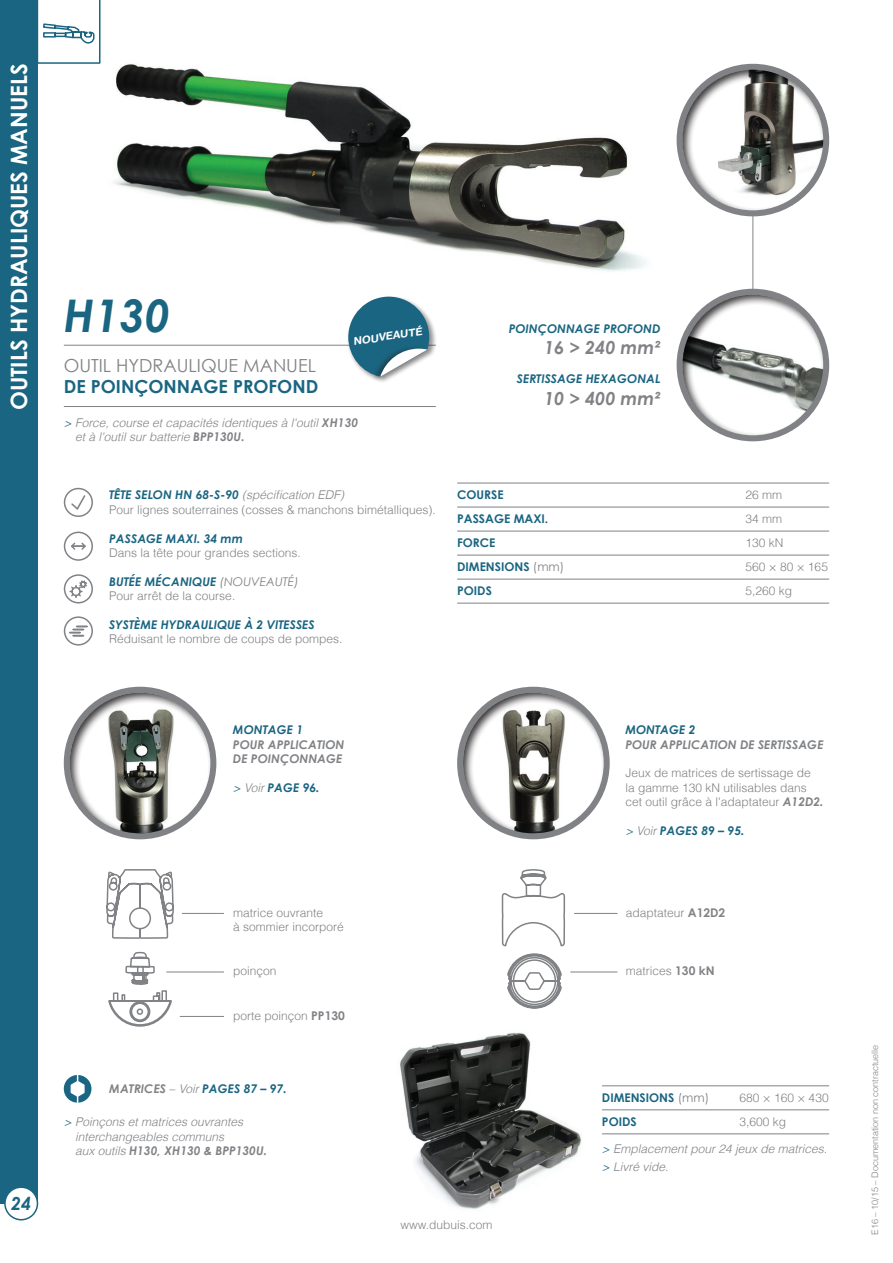
<style>
.page{position:relative;width:893px;height:1263px;background:#fff}
.page>*{position:absolute;margin:0;border:0;box-sizing:border-box;transform-origin:0 0}
.t1{font:italic 700 45px "Century Gothic";color:#1a6581}
.t2{font:700 22.5px "Century Gothic";color:#fff}
.t3{font:18px "Century Gothic";color:#808285}
.t4{font:700 18px "Century Gothic";color:#1a6581}
.t5{font:italic 700 18px "Century Gothic";color:#808285}
.t6{font:italic 700 18px "Century Gothic";color:#1a6581}
.t7{font:300 12px/24px "Helvetica LT";color:#808285}
.t8{font:italic 700 12px "Century Gothic";color:#1a6581}
.t9{font:italic 300 12px/14.4px "Helvetica LT";color:#808285}
.t10{font:italic 700 12px/14.4px "Century Gothic";color:#808285}
.t11{font:700 12px/24px "Century Gothic";color:#1a6581}
.t12{font:italic 700 10.5px "Helvetica Rounded LT";color:#fff}
.t13{font:300 9px "Helvetica LT";color:#808285}
.s1{color:#1a6581}
.s2{font-family:"Century Gothic";font-weight:700}
.s3{font-family:"Helvetica LT";font-weight:300;color:#808285}
.s4{font-weight:400;color:#808285}
.s5{font-style:italic}
.s6{font-family:"Helvetica LT";font-weight:300}
.s7{font-family:"Century Gothic";font-weight:700;font-style:italic}
.s8{color:#808285}
.s9{font-family:"Helvetica LT";font-weight:300;font-style:normal;color:#808285}
</style>
<div class="page">
<div style="left:0;top:0;width:38px;height:1203px;background:#1a6581"></div>
<div style="left:5px;top:1187px;width:32px;height:33px;background:#fff;border-radius:50%"></div>
<div style="left:4px;top:1186px;width:34px;height:34px;border:2px solid #1a6581;border-radius:50%"></div>
<img style="left:100px;top:61px;width:580px;height:210px">
<hr style="left:64px;top:345px;width:371px;height:1px;background:#808285">
<hr style="left:64px;top:406px;width:371px;height:1px;background:#808285">
<hr style="left:457px;top:507px;width:372px;height:1px;background:#808285">
<hr style="left:457px;top:579px;width:372px;height:1px;background:#808285">
<hr style="left:457px;top:603px;width:372px;height:1px;background:#808285">
<hr style="left:457px;top:483px;width:372px;height:1px;background:#808285">
<hr style="left:752px;top:214px;width:1px;height:76px;background:#808285">
<hr style="left:457px;top:531px;width:372px;height:1px;background:#808285">
<hr style="left:457px;top:555px;width:372px;height:1px;background:#808285">
<hr style="left:167px;top:972px;width:57px;height:1px;background:#808285">
<hr style="left:571px;top:972px;width:46px;height:1px;background:#808285">
<hr style="left:182px;top:913px;width:42px;height:1px;background:#808285">
<hr style="left:574px;top:913px;width:43px;height:1px;background:#808285">
<hr style="left:180px;top:1016px;width:44px;height:1px;background:#808285">
<div style="left:347px;top:295px;width:90px;height:89px;background:#231f20;opacity:.5"></div>
<div style="left:372px;top:345px;width:55px;height:36px;background:#231f20;opacity:.5"></div>
<svg style="left:348px;top:297px;width:81px;height:80px"></svg>
<svg style="left:106px;top:869px;width:69px;height:158px"></svg>
<svg style="left:501px;top:869px;width:64px;height:140px"></svg>
<div style="left:64px;top:488px;width:29px;height:29px;border:2px solid #808285;border-radius:50%"></div>
<div style="left:64px;top:532px;width:29px;height:29px;border:2px solid #808285;border-radius:50%"></div>
<svg style="left:71px;top:542px;width:15px;height:8px"></svg>
<div style="left:64px;top:574px;width:29px;height:29px;border:2px solid #808285;border-radius:50%"></div>
<svg style="left:69px;top:579px;width:19px;height:20px"></svg>
<svg style="left:71px;top:495px;width:15px;height:15px"></svg>
<div style="left:64px;top:616px;width:29px;height:30px;border:2px solid #808285;border-radius:50%"></div>
<svg style="left:70px;top:626px;width:17px;height:10px"></svg>
<div style="left:64px;top:1075px;width:27px;height:28px;background:#1a6581;border-radius:50%"></div>
<hr style="left:77px;top:1073px;width:1px;height:31px;background:#fff">
<svg style="left:70px;top:1080px;width:15px;height:18px"></svg>
<img style="left:400px;top:1032px;width:182px;height:177px">
<hr style="left:602px;top:1109px;width:227px;height:1px;background:#808285">
<hr style="left:602px;top:1085px;width:227px;height:1px;background:#808285">
<hr style="left:602px;top:1133px;width:227px;height:1px;background:#808285">
<svg style="left:680px;top:67px;width:146px;height:146px"></svg>
<svg style="left:680px;top:292px;width:146px;height:146px"></svg>
<svg style="left:67px;top:690px;width:146px;height:146px"></svg>
<svg style="left:461px;top:690px;width:145px;height:146px"></svg>
<svg style="left:38px;top:0;width:62px;height:64px"></svg>
<h2 class="t2" style="left:2px;top:410px;width:348px;rotate:-90deg">OUTILS HYDRAULIQUES MANUELS</h2>
<h3 class="t6" style="left:11px;top:1190px;width:22px">24</h3>
<h1 class="t1" style="left:64px;top:281px;width:108px">H130</h1>
<h3 class="t3" style="left:64px;top:352px;width:254px">OUTIL HYDRAULIQUE MANUEL</h3>
<h3 class="t4" style="left:64px;top:373px;width:256px">DE POINÇONNAGE PROFOND</h3>
<p class="t12" style="left:352px;top:335px;width:71px;rotate:-9deg">NOUVEAUTÉ</p>
<p class="t9" style="left:75px;top:415px;width:285px;text-indent:-11px"><span class="s1">&gt;</span> Force, course et capacités identiques à l'outil <span class="s2">XH130 </span>et à l'outil sur batterie <span class="s2">BPP130U.</span></p>
<p class="t8" style="left:109px;top:486px;width:236px">TÊTE SELON HN 68-S-90 <span class="s3">(spécification EDF)</span></p>
<p class="t7" style="left:109px;top:497px;width:328px">Pour lignes souterraines (cosses &amp; manchons bimétalliques).</p>
<p class="t8" style="left:109px;top:529px;width:135px">PASSAGE MAXI. 34 mm</p>
<p class="t7" style="left:109px;top:541px;width:193px">Dans la tête pour grandes sections.</p>
<p class="t8" style="left:109px;top:572px;width:191px">BUTÉE MÉCANIQUE <span class="s4">(NOUVEAUTÉ)</span></p>
<p class="t7" style="left:109px;top:584px;width:128px">Pour arrêt de la course.</p>
<p class="t8" style="left:109px;top:616px;width:207px">SYSTÈME HYDRAULIQUE À 2 VITESSES</p>
<p class="t7" style="left:109px;top:627px;width:235px">Réduisant le nombre de coups de pompes<span class="s5">.</span></p>
<p class="t8" style="left:509px;top:319px;width:153px">POINÇONNAGE PROFOND</p>
<h3 class="t5" style="left:544px;top:334px;width:118px">16 &gt; 240 mm²</h3>
<p class="t8" style="left:517px;top:370px;width:145px">SERTISSAGE HEXAGONAL</p>
<h3 class="t5" style="left:544px;top:384px;width:118px">10 &gt; 400 mm²</h3>
<p class="t11" style="left:457px;top:482px;width:109px">COURSE<br>PASSAGE MAXI.<br>FORCE<br>DIMENSIONS <span class="s4">(mm)<br></span>POIDS</p>
<p class="t7" style="left:745px;top:483px;width:84px">26 mm<br>34 mm<br>130 kN<br>560 × 80 × 165<br>5,260 kg</p>
<p class="t8" style="left:233px;top:721px;width:72px">MONTAGE 1</p>
<p class="t10" style="left:233px;top:736px;width:113px">POUR APPLICATION<br>DE POINÇONNAGE</p>
<p class="t8" style="left:233px;top:778px;width:88px"><span class="s6">&gt;</span> <span class="s3">Voir</span> PAGE 96.</p>
<p class="t8" style="left:625px;top:721px;width:72px">MONTAGE 2</p>
<p class="t10" style="left:625px;top:736px;width:200px">POUR APPLICATION DE SERTISSAGE</p>
<p class="t7" style="left:625px;top:766px;width:200px;line-height:14.4px">Jeux de matrices de sertissage de<br>la gamme 130 kN utilisables dans cet outil grâce à l'adaptateur <span class="s7">A12D2.</span></p>
<p class="t8" style="left:625px;top:821px;width:121px"><span class="s6">&gt;</span> <span class="s3">Voir</span> PAGES 89 – 95.</p>
<p class="t7" style="left:233px;top:905px;width:112px;line-height:14.4px">matrice ouvrante<br>à sommier incorporé</p>
<p class="t7" style="left:233px;top:959px;width:45px">poinçon</p>
<p class="t7" style="left:626px;top:959px;width:90px">matrices <span class="s2">130 kN</span></p>
<p class="t7" style="left:233px;top:1003px;width:113px">porte poinçon <span class="s2">PP130</span></p>
<p class="t7" style="left:626px;top:900px;width:101px">adaptateur <span class="s2">A12D2</span></p>
<p class="t8" style="left:109px;top:1080px;width:179px"><span class="s8">MATRICES</span> <span class="s9">–</span> <span class="s3">Voir</span> PAGES 87 – 97.</p>
<p class="t9" style="left:75px;top:1115px;width:170px;text-indent:-11px"><span class="s1">&gt;</span> Poinçons et matrices ouvrantes interchangeables communs</p>
<p class="t10" style="left:75px;top:1143px;width:194px"><span class="s6">aux outils</span> H130, XH130 &amp; BPP130U.</p>
<p class="t7" style="left:400px;top:1213px;width:94px">www.dubuis.com</p>
<p class="t11" style="left:602px;top:1085px;width:109px">DIMENSIONS <span class="s4">(mm)<br></span>POIDS</p>
<p class="t9" style="left:602px;top:1139px;width:227px;line-height:18.6px"><span class="s1">&gt;</span> Emplacement pour 24 jeux de matrices. <span class="s1">&gt;</span> Livré vide.</p>
<p class="t7" style="left:739px;top:1085px;width:91px">680 × 160 × 430<br>3,600 kg</p>
<p class="t13" style="left:869px;top:1235px;width:192px;rotate:-90deg">E16 – 10/15 – Documentation non contractuelle</p>
</div>
